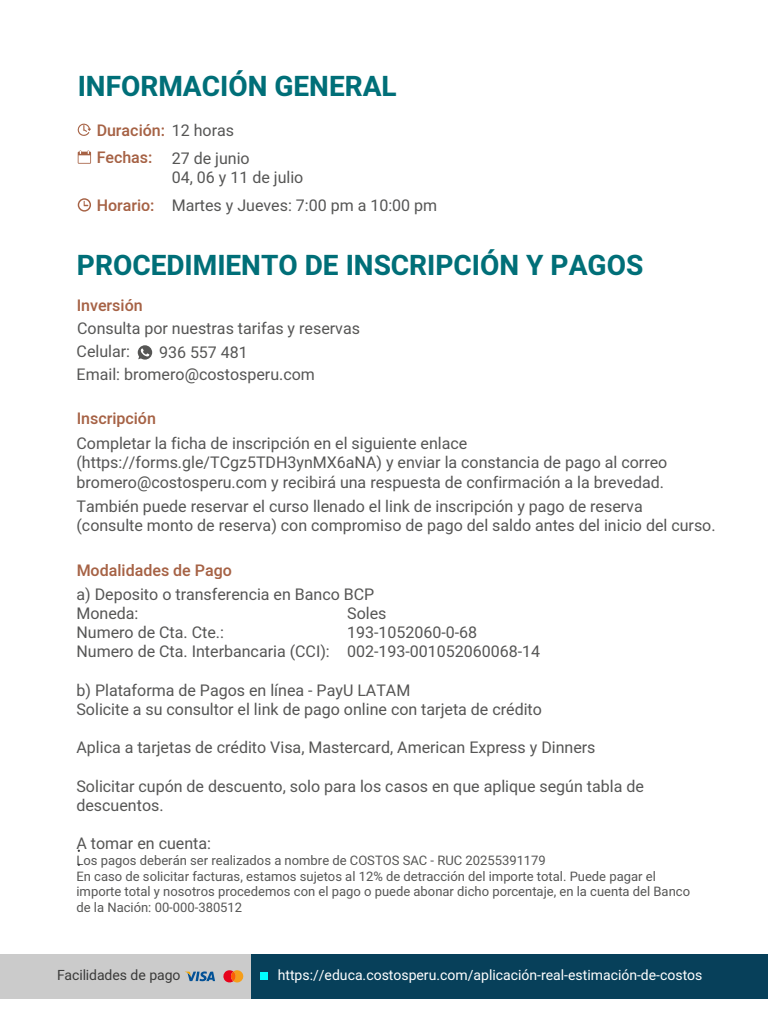
<style>
.page{position:relative;width:768px;height:1024px;background:#fff}
.page>*{position:absolute;margin:0;border:0;box-sizing:border-box;transform-origin:0 0}
.t1{font:700 28px "Heebo";color:#006f78}
.t2{font:16px/19.2px "Heebo";color:#565655}
.t3{font:500 16px/26.7px "Heebo";color:#a66245}
.t4{font:14px "Heebo";color:#fff}
.t5{font:14px "Heebo";letter-spacing:-.005em;color:#3a3a39}
.t6{font:13px/15.6px "Heebo";color:#565655}
.s1{font-weight:400;color:#565655}
.s2{font-weight:500;color:#a66245}
</style>
<div class="page">
<div style="left:234px;top:954px;width:534px;height:45px;background:#07405a"></div>
<div style="left:0;top:954px;width:251px;height:45px;background:#cbcbcb"></div>
<svg style="left:185px;top:971px;width:30px;height:10px"></svg>
<svg style="left:223px;top:970px;width:21px;height:13px"></svg>
<div style="left:260px;top:972px;width:7px;height:7px;background:#0ff"></div>
<svg style="left:138px;top:345px;width:14px;height:15px"></svg>
<svg style="left:78px;top:150px;width:13px;height:14px"></svg>
<svg style="left:78px;top:198px;width:13px;height:14px"></svg>
<svg style="left:78px;top:124px;width:13px;height:12px"></svg>
<h1 class="t1" style="left:78px;top:66px;width:321px">INFORMACIÓN GENERAL</h1>
<p class="t3" style="left:97px;top:117px;width:139px">Duración: <span class="s1">12 horas<br></span>Fechas:</p>
<p class="t2" style="left:97px;top:195px;width:342px"><span class="s2">Horario:</span> Martes y Jueves: 7:00 pm a 10:00 pm</p>
<p class="t2" style="left:172px;top:149px;width:133px">27 de junio<br>04, 06 y 11 de julio</p>
<h1 class="t1" style="left:77px;top:245px;width:568px">PROCEDIMIENTO DE INSCRIPCIÓN Y PAGOS</h1>
<p class="t3" style="left:77px;top:292px;width:68px">Inversión</p>
<p class="t2" style="left:77px;top:319px;width:284px">Consulta por nuestras tarifas y reservas</p>
<p class="t2" style="left:77px;top:342px;width:55px">Celular:</p>
<p class="t2" style="left:159px;top:343px;width:90px">936 557 481</p>
<p class="t2" style="left:77px;top:365px;width:240px">Email: bromero@costosperu.com</p>
<p class="t3" style="left:77px;top:405px;width:81px">Inscripción</p>
<p class="t2" style="left:76px;top:434px;width:592px">Completar la ficha de inscripción en el siguiente enlace (https://forms.gle/TCgz5TDH3ynMX6aNA) y enviar la constancia de pago al correo bromero@costosperu.com y recibirá una respuesta de confirmación a la brevedad.</p>
<p class="t2" style="left:76px;top:497px;width:641px">También puede reservar el curso llenado el link de inscripción y pago de reserva<br>(consulte monto de reserva) con compromiso de pago del saldo antes del inicio del curso.</p>
<p class="t3" style="left:77px;top:557px;width:157px">Modalidades de Pago</p>
<p class="t2" style="left:76px;top:584px;width:299px">a) Deposito o transferencia en Banco BCP<br>Moneda:</p>
<p class="t2" style="left:347px;top:604px;width:41px">Soles</p>
<p class="t2" style="left:76px;top:623px;width:149px">Numero de Cta. Cte.:</p>
<p class="t2" style="left:76px;top:623px;width:465px;text-indent:271px">193-1052060-0-68<br>Numero de Cta. Interbancaria (CCI): 002-193-001052060068-14</p>
<p class="t2" style="left:76px;top:680px;width:467px">b) Plataforma de Pagos en línea - PayU LATAM<br>Solicite a su consultor el link de pago online con tarjeta de crédito</p>
<p class="t2" style="left:76px;top:738px;width:521px">Aplica a tarjetas de crédito Visa, Mastercard, American Express y Dinners</p>
<p class="t2" style="left:76px;top:776px;width:569px">Solicitar cupón de descuento, solo para los casos en que aplique según tabla de descuentos.</p>
<p class="t2" style="left:76px;top:834px;width:136px">A tomar en cuenta:</p>
<p class="t6" style="left:76px;top:853px;width:615px">Los pagos deberán ser realizados a nombre de COSTOS SAC - RUC 20255391179<br>En caso de solicitar facturas, estamos sujetos al 12% de detracción del importe total. Puede pagar el importe total y nosotros procedemos con el pago o puede abonar dicho porcentaje, en la cuenta del Banco de la Nación: 00-000-380512</p>
<p class="t5" style="left:57px;top:966px;width:125px">Facilidades de pago</p>
<p class="t4" style="left:278px;top:966px;width:426px">https://educa.costosperu.com/aplicación-real-estimación-de-costos</p>
</div>
